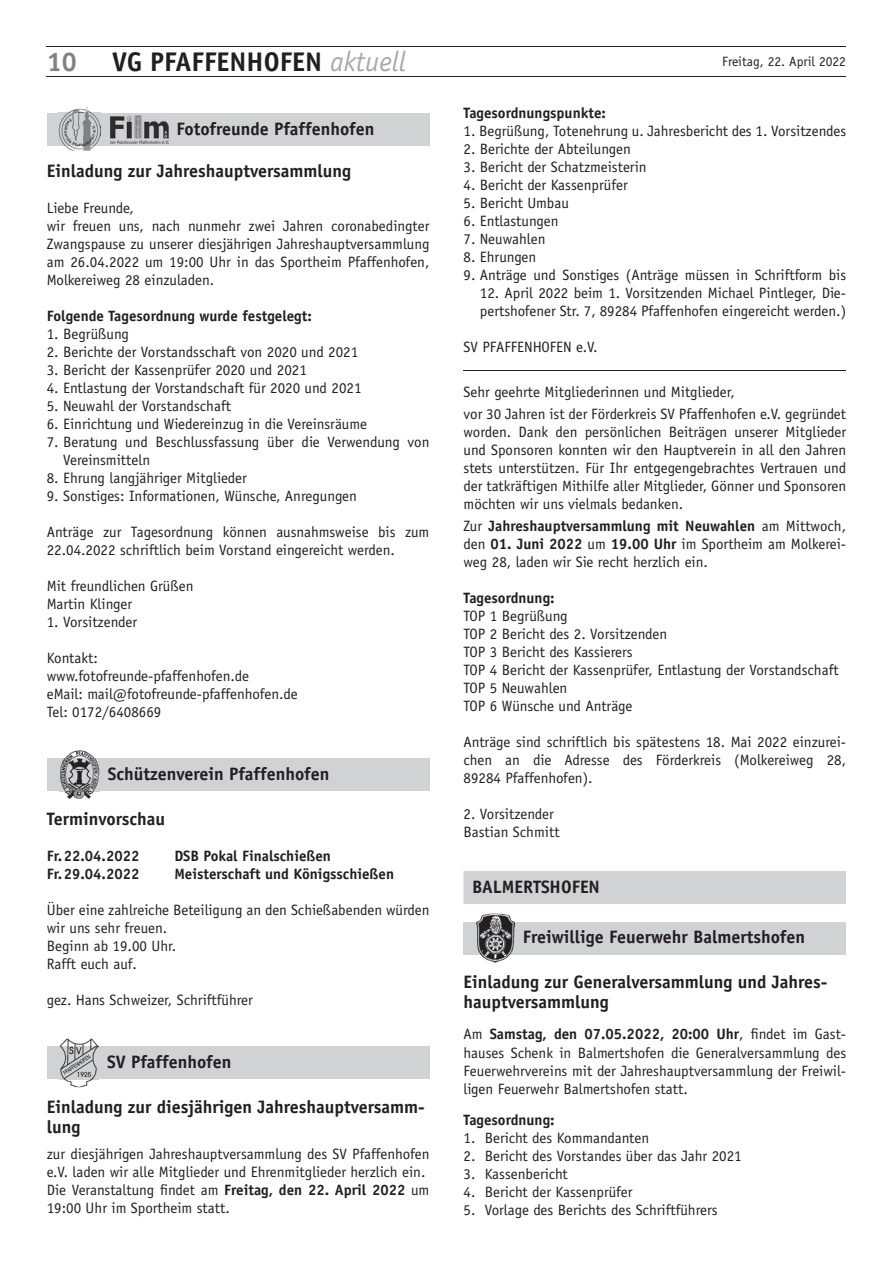
<style>
.page{position:relative;width:893px;height:1263px;background:#fff}
.page>*{position:absolute;margin:0;border:0;box-sizing:border-box;transform-origin:0 0}
.t1{font:700 27px "Officina Sans";color:#231f20}
.t2{font:700 27px "Officina Sans";color:#808285}
.t3{font:700 18px/19.5px "Officina Sans";color:#231f20}
.t4{font:15px/18px "Officina Sans";color:#231f20}
.t5{font:700 15px "Officina Sans";color:#231f20}
.t6{font:13.5px "Officina Sans";color:#231f20}
.s1{font-weight:400;font-style:italic;font-size:28.35px;color:#a8a9ad}
.s2{font-weight:700}
</style>
<div class="page">
<hr style="left:47px;top:76px;width:799px;height:1px;background:#231f20">
<hr style="left:47px;top:47px;width:799px;height:1px;background:#231f20">
<hr style="left:463px;top:370px;width:383px;height:1px;background:#231f20">
<div style="left:463px;top:871px;width:383px;height:33px;background:#d1d2d4"></div>
<div style="left:463px;top:922px;width:383px;height:33px;background:#d1d2d4"></div>
<img style="left:476px;top:913px;width:38px;height:49px">
<img style="left:476px;top:922px;width:38px;height:33px">
<div style="left:47px;top:113px;width:382px;height:33px;background:#d1d2d4"></div>
<img style="left:59px;top:106px;width:41px;height:45px">
<img style="left:59px;top:113px;width:41px;height:33px">
<img style="left:110px;top:115px;width:58px;height:29px">
<div style="left:47px;top:758px;width:382px;height:33px;background:#d1d2d4"></div>
<img style="left:60px;top:750px;width:39px;height:49px">
<img style="left:60px;top:758px;width:39px;height:33px">
<div style="left:47px;top:1046px;width:382px;height:33px;background:#d1d2d4"></div>
<img style="left:60px;top:1038px;width:38px;height:49px">
<img style="left:60px;top:1046px;width:38px;height:33px">
<h1 class="t2" style="left:47px;top:45px;width:32px">10</h1>
<h1 class="t1" style="left:112px;top:45px;width:295px">VG PFAFFENHOFEN <span class="s1">aktuell</span></h1>
<p class="t6" style="left:722px;top:53px;width:125px">Freitag, 22. April 2022</p>
<p class="t5" style="left:463px;top:104px;width:144px">Tagesordnungspunkte:</p>
<p class="t4" style="left:463px;top:122px;width:384px">1. Begrüßung, Totenehrung u. Jahresbericht des 1. Vorsitzendes</p>
<p class="t4" style="left:463px;top:140px;width:169px">2. Berichte der Abteilungen</p>
<p class="t4" style="left:463px;top:158px;width:185px">3. Bericht der Schatzmeisterin</p>
<p class="t4" style="left:463px;top:176px;width:166px">4. Bericht der Kassenprüfer</p>
<p class="t4" style="left:463px;top:194px;width:107px">5. Bericht Umbau</p>
<p class="t4" style="left:463px;top:212px;width:97px">6. Entlastungen</p>
<p class="t4" style="left:463px;top:230px;width:83px">7. Neuwahlen</p>
<p class="t4" style="left:463px;top:248px;width:74px">8. Ehrungen</p>
<p class="t4" style="left:463px;top:266px;width:384px">9. Anträge und Sonstiges (Anträge müssen in Schriftform bis</p>
<p class="t4" style="left:480px;top:284px;width:368px">12. April 2022 beim 1. Vorsitzenden Michael Pintleger, Die&shy;pertshofener Str. 7, 89284 Pfaffenhofen eingereicht werden.)</p>
<p class="t4" style="left:463px;top:338px;width:136px">SV PFAFFENHOFEN e.V.</p>
<p class="t4" style="left:463px;top:380px;width:384px;line-height:22.2px">Sehr geehrte Mitgliederinnen und Mitglieder,<br>vor 30 Jahren ist der Förderkreis SV Pfaffenhofen e.V. gegründet</p>
<p class="t4" style="left:463px;top:423px;width:384px;text-align:justify">worden. Dank den persönlichen Beiträgen unserer Mitglieder und Sponsoren konnten wir den Hauptverein in all den Jahren stets unterstützen. Für Ihr entgegengebrachtes Vertrauen und der tatkräftigen Mithilfe aller Mitglieder, Gönner und Sponsoren möchten wir uns vielmals bedanken.</p>
<p class="t4" style="left:463px;top:517px;width:384px;text-align:justify">Zur <span class="s2">Jahreshauptversammlung mit Neuwahlen</span> am Mittwoch, den <span class="s2">01. Juni 2022</span> um <span class="s2">19.00 Uhr</span> im Sportheim am Molkerei&shy;weg 28, laden wir Sie recht herzlich ein.</p>
<p class="t5" style="left:463px;top:589px;width:93px">Tagesordnung:</p>
<p class="t4" style="left:463px;top:607px;width:377px">TOP 1 Begrüßung<br>TOP 2 Bericht des 2. Vorsitzenden<br>TOP 3 Bericht des Kassierers<br>TOP 4 Bericht der Kassenprüfer, Entlastung der Vorstandschaft<br>TOP 5 Neuwahlen<br>TOP 6 Wünsche und Anträge</p>
<p class="t4" style="left:463px;top:733px;width:384px;text-align:justify">Anträge sind schriftlich bis spätestens 18. Mai 2022 einzurei&shy;chen an die Adresse des Förderkreis (Molkereiweg 28, 89284 Pfaffenhofen).</p>
<p class="t4" style="left:463px;top:805px;width:98px">2. Vorsitzender<br>Bastian Schmitt</p>
<p class="t3" style="left:176px;top:119px;width:199px">Fotofreunde Pfaffenhofen</p>
<p class="t3" style="left:47px;top:160px;width:306px">Einladung zur Jahreshauptversammlung</p>
<p class="t4" style="left:47px;top:198px;width:384px">Liebe Freunde,<br>wir freuen uns, nach nunmehr zwei Jahren coronabedingter Zwangspause zu unserer diesjährigen Jahreshauptversammlung am 26.04.2022 um 19:00 Uhr in das Sportheim Pfaffenhofen, Molkereiweg 28 einzuladen.</p>
<p class="t5" style="left:47px;top:306px;width:267px">Folgende Tagesordnung wurde festgelegt:</p>
<p class="t4" style="left:47px;top:324px;width:84px">1. Begrüßung</p>
<p class="t4" style="left:47px;top:342px;width:313px">2. Berichte der Vorstandsschaft von 2020 und 2021</p>
<p class="t4" style="left:47px;top:360px;width:262px">3. Bericht der Kassenprüfer 2020 und 2021</p>
<p class="t4" style="left:47px;top:378px;width:316px">4. Entlastung der Vorstandschaft für 2020 und 2021</p>
<p class="t4" style="left:47px;top:396px;width:186px">5. Neuwahl der Vorstandschaft</p>
<p class="t4" style="left:47px;top:414px;width:322px">6. Einrichtung und Wiedereinzug in die Vereinsräume</p>
<p class="t4" style="left:63px;top:432px;width:368px;text-indent:-16px">7. Beratung und Beschlussfassung über die Verwendung von<br>Vereinsmitteln</p>
<p class="t4" style="left:47px;top:468px;width:202px">8. Ehrung langjähriger Mitglieder</p>
<p class="t4" style="left:47px;top:486px;width:312px">9. Sonstiges: Informationen, Wünsche, Anregungen</p>
<p class="t4" style="left:47px;top:522px;width:384px">Anträge zur Tagesordnung können ausnahmsweise bis zum<br>22.04.2022 schriftlich beim Vorstand eingereicht werden.</p>
<p class="t4" style="left:47px;top:576px;width:148px">Mit freundlichen Grüßen<br>Martin Klinger</p>
<p class="t4" style="left:47px;top:612px;width:92px">1. Vorsitzender</p>
<p class="t4" style="left:47px;top:648px;width:252px">Kontakt: www.fotofreunde-pfaffenhofen.de<br>eMail: mail@fotofreunde-pfaffenhofen.de<br>Tel: 0172/6408669</p>
<p class="t3" style="left:108px;top:764px;width:223px">Schützenverein Pfaffenhofen</p>
<p class="t3" style="left:47px;top:808px;width:120px">Terminvorschau</p>
<p class="t5" style="left:47px;top:846px;width:94px">Fr. 22.04.2022</p>
<p class="t5" style="left:174px;top:846px;width:158px">DSB Pokal Finalschießen</p>
<p class="t5" style="left:47px;top:864px;width:94px">Fr. 29.04.2022</p>
<p class="t5" style="left:174px;top:864px;width:221px">Meisterschaft und Königsschießen</p>
<p class="t4" style="left:47px;top:900px;width:384px">Über eine zahlreiche Beteiligung an den Schießabenden würden wir uns sehr freuen.<br>Beginn ab 19.00 Uhr.<br>Rafft euch auf.</p>
<p class="t4" style="left:47px;top:990px;width:208px">gez. Hans Schweizer, Schriftführer</p>
<p class="t3" style="left:472px;top:877px;width:129px">BALMERTSHOFEN</p>
<p class="t3" style="left:523px;top:927px;width:284px">Freiwillige Feuerwehr Balmertshofen</p>
<p class="t3" style="left:463px;top:972px;width:365px">Einladung zur Generalversammlung und Jahres&shy;hauptversammlung</p>
<p class="t4" style="left:463px;top:1025px;width:384px;text-align:justify">Am <span class="s2">Samstag, den 07.05.2022, 20:00 Uhr</span>, findet im Gast&shy;hauses Schenk in Balmertshofen die Generalversammlung des Feuerwehrvereins mit der Jahreshauptversammlung der Freiwil&shy;ligen Feuerwehr Balmertshofen statt.</p>
<p class="t5" style="left:463px;top:1110px;width:93px">Tagesordnung:</p>
<p class="t4" style="left:463px;top:1129px;width:187px">1. Bericht des Kommandanten</p>
<p class="t4" style="left:463px;top:1147px;width:280px">2. Bericht des Vorstandes über das Jahr 2021</p>
<p class="t4" style="left:463px;top:1165px;width:106px">3. Kassenbericht</p>
<p class="t4" style="left:463px;top:1183px;width:171px">4. Bericht der Kassenprüfer</p>
<p class="t4" style="left:463px;top:1201px;width:256px">5. Vorlage des Berichts des Schriftführers</p>
<p class="t3" style="left:107px;top:1052px;width:126px">SV Pfaffenhofen</p>
<p class="t3" style="left:47px;top:1097px;width:379px">Einladung zur diesjährigen Jahreshauptversamm&shy;lung</p>
<p class="t4" style="left:47px;top:1145px;width:384px">zur diesjährigen Jahreshauptversammlung des SV Pfaffenhofen e.V. laden wir alle Mitglieder und Ehrenmitglieder herzlich ein.<br>Die Veranstaltung findet am <span class="s2">Freitag, den 22. April 2022</span> um 19:00 Uhr im Sportheim statt.</p>
</div>
